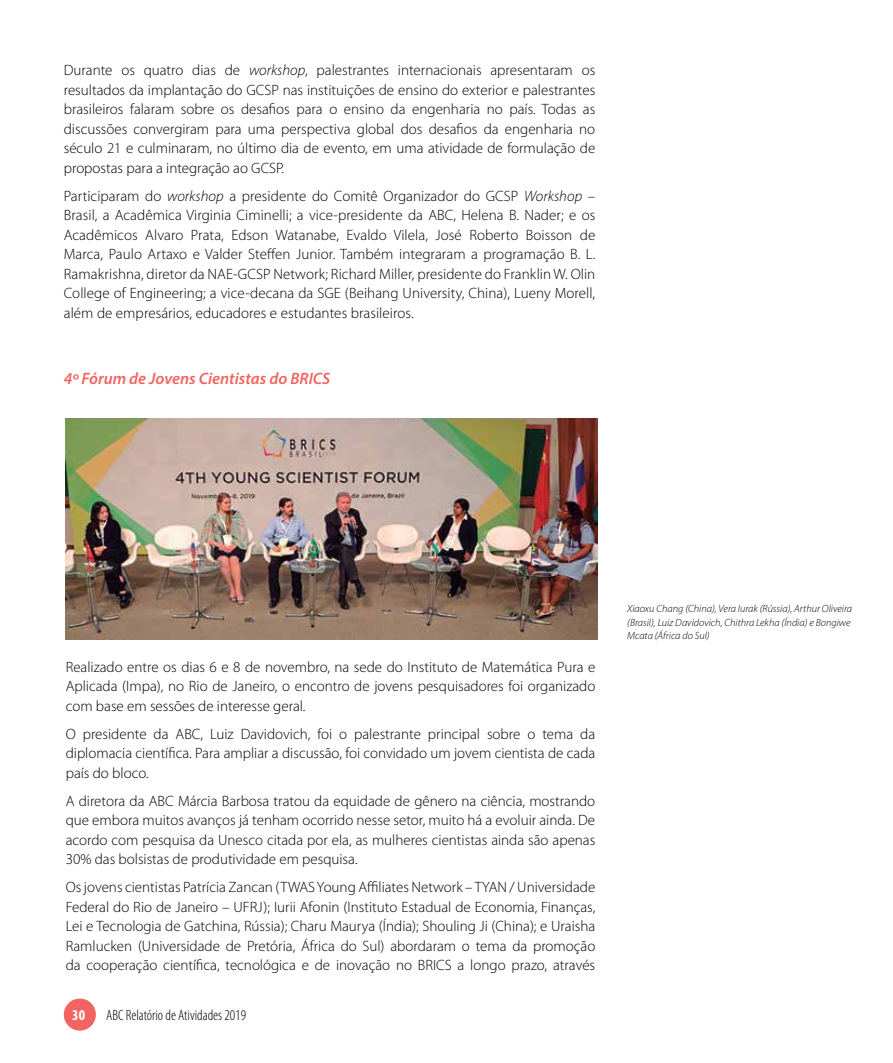
<style>
.page{position:relative;width:893px;height:1063px;background:#fff}
.page>*{position:absolute;margin:0;border:0;box-sizing:border-box;transform-origin:0 0}
.t1{font:italic 600 16.5px "Myriad Pro";color:#f16460}
.t2{font:300 15px/19.5px "Myriad Pro";color:#000;text-align:justify}
.t3{font:300 condensed 15px "Myriad Pro";color:#000}
.t4{font:700 condensed 15px "Myriad Pro";color:#fff}
.t5{font:italic 300 10.5px/13.5px "Myriad Pro";color:#000}
.s1{font-style:italic}
</style>
<div class="page">
<div style="left:64px;top:999px;width:32px;height:32px;background:#f16460;border-radius:50%"></div>
<img style="left:66px;top:418px;width:531px;height:221px">
<p class="t2" style="left:64px;top:61px;width:533px">Durante os quatro dias de <span class="s1">workshop</span>, palestrantes internacionais apresentaram os resultados da implantação do GCSP nas instituições de ensino do exterior e palestrantes brasileiros falaram sobre os desafios para o ensino da engenharia no país. Todas as discussões convergiram para uma perspectiva global dos desafios da engenharia no século 21 e culminaram, no último dia de evento, em uma atividade de formulação de propostas para a integração ao GCSP.</p>
<p class="t2" style="left:64px;top:186px;width:533px">Participaram do <span class="s1">workshop</span> a presidente do Comitê Organizador do GCSP <span class="s1">Workshop</span> – Brasil, a Acadêmica Virginia Ciminelli; a vice-presidente da ABC, Helena B. Nader; e os Acadêmicos Alvaro Prata, Edson Watanabe, Evaldo Vilela, José Roberto Boisson de Marca, Paulo Artaxo e Valder Steffen Junior. Também integraram a programação B. L.<br>Ramakrishna, diretor da NAE-GCSP Network; Richard Miller, presidente do Franklin W. Olin College of Engineering; a vice-decana da SGE (Beihang University, China), Lueny Morell, além de empresários, educadores e estudantes brasileiros.</p>
<p class="t1" style="left:64px;top:367px;width:268px">4º Fórum de Jovens Cientistas do BRICS</p>
<p class="t2" style="left:66px;top:657px;width:531px">Realizado entre os dias 6 e 8 de novembro, na sede do Instituto de Matemática Pura e Aplicada (Impa), no Rio de Janeiro, o encontro de jovens pesquisadores foi organizado com base em sessões de interesse geral.</p>
<p class="t2" style="left:66px;top:724px;width:531px">O presidente da ABC, Luiz Davidovich, foi o palestrante principal sobre o tema da diplomacia científica. Para ampliar a discussão, foi convidado um jovem cientista de cada país do bloco.</p>
<p class="t2" style="left:66px;top:791px;width:531px">A diretora da ABC Márcia Barbosa tratou da equidade de gênero na ciência, mostrando que embora muitos avanços já tenham ocorrido nesse setor, muito há a evoluir ainda. De acordo com pesquisa da Unesco citada por ela, as mulheres cientistas ainda são apenas 30% das bolsistas de produtividade em pesquisa.</p>
<p class="t2" style="left:66px;top:878px;width:531px">Os jovens cientistas Patrícia Zancan (TWAS Young Affiliates Network – TYAN / Universidade Federal do Rio de Janeiro – UFRJ); Iurii Afonin (Instituto Estadual de Economia, Finanças, Lei e Tecnologia de Gatchina, Rússia); Charu Maurya (Índia); Shouling Ji (China); e Uraisha Ramlucken (Universidade de Pretória, África do Sul) abordaram o tema da promoção da cooperação científica, tecnológica e de inovação no BRICS a longo prazo, através</p>
<p class="t4" style="left:72px;top:1006px;width:15px">30</p>
<p class="t3" style="left:106px;top:1007px;width:141px">ABC Relatório de Atividades 2019</p>
<p class="t5" style="left:627px;top:602px;width:226px">Xiaoxu Chang (China), Vera Iurak (Rússia), Arthur Oliveira (Brasil), Luiz Davidovich, Chithra Lekha (Índia) e Bongiwe<br>Mcata (África do Sul)</p>
</div>
